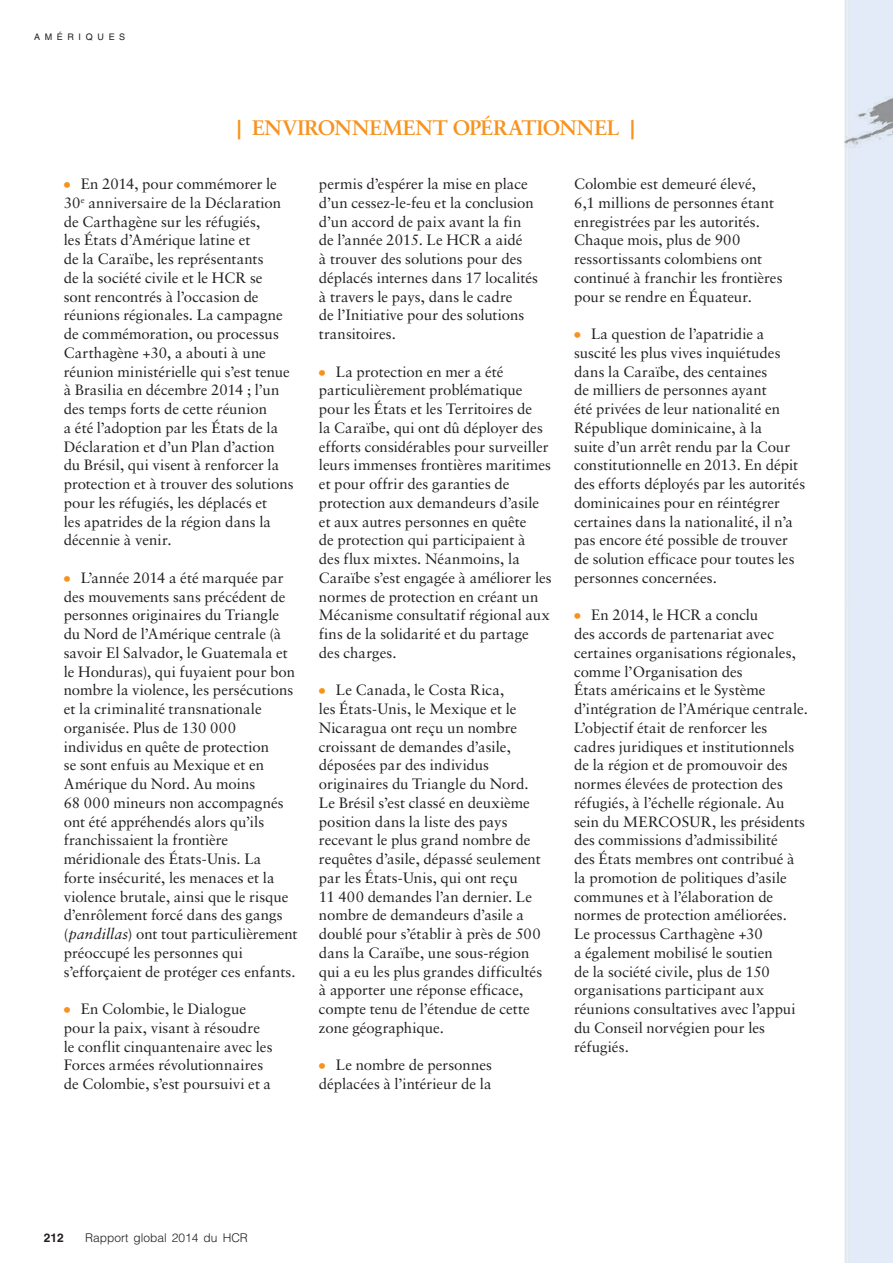
<style>
.page{position:relative;width:893px;height:1263px;background:#fff}
.page>*{position:absolute;margin:0;border:0;box-sizing:border-box;transform-origin:0 0}
.t1{font:700 21px "Sabon LT Std";letter-spacing:-.015em;color:#f7931d}
.t2{font:15px/18.8px "Sabon LT Std";color:#231f20}
.t3{font:300 12px "Helvetica";color:#231f20}
.t4{font:700 12px "Helvetica CE";color:#231f20}
.t5{font:9px "Helvetica LT Std";letter-spacing:.52em;color:#231f20}
.s1{font-family:"Helvetica CE";font-size:19.5px}
.s2{font-family:"Agenda";font-weight:900;color:#f7931d}
.s3{font-style:italic}
</style>
<div class="page">
<div style="left:844px;top:0;width:49px;height:1263px;background:#e2ebf7"></div>
<p class="t5" style="left:34px;top:32px;width:93px">AMÉRIQUES</p>
<h1 class="t1" style="left:236px;top:114px;width:400px"><span class="s1">|</span> ENVIRONNEMENT OPÉRATIONNEL <span class="s1">|</span></h1>
<p class="t2" style="left:64px;top:174px;width:231px"><span class="s2">•</span> En 2014, pour commémorer le<br>30<sup>e</sup> anniversaire de la Déclaration de Carthagène sur les réfugiés,<br>les États d’Amérique latine et<br>de la Caraïbe, les représentants<br>de la société civile et le HCR se<br>sont rencontrés à l’occasion de réunions régionales. La campagne de commémoration, ou processus<br>Carthagène +30, a abouti à une réunion ministérielle qui s’est tenue à Brasilia en décembre 2014 ; l’un des temps forts de cette réunion<br>a été l’adoption par les États de la<br>Déclaration et d’un Plan d’action du Brésil, qui visent à renforcer la protection et à trouver des solutions pour les réfugiés, les déplacés et<br>les apatrides de la région dans la décennie à venir.</p>
<p class="t2" style="left:64px;top:568px;width:235px"><span class="s2">•</span> L’année 2014 a été marquée par des mouvements sans précédent de personnes originaires du Triangle du Nord de l’Amérique centrale (à savoir El Salvador, le Guatemala et le Honduras), qui fuyaient pour bon nombre la violence, les persécutions et la criminalité transnationale organisée. Plus de 130 000 individus en quête de protection<br>se sont enfuis au Mexique et en Amérique du Nord. Au moins<br>68 000 mineurs non accompagnés ont été appréhendés alors qu’ils franchissaient la frontière méridionale des États-Unis. La<br>forte insécurité, les menaces et la violence brutale, ainsi que le risque d’enrôlement forcé dans des gangs (<span class="s3">pandillas</span>) ont tout particulièrement préoccupé les personnes qui s’efforçaient de protéger ces enfants.</p>
<p class="t2" style="left:64px;top:999px;width:210px"><span class="s2">•</span> En Colombie, le Dialogue pour la paix, visant à résoudre le conflit cinquantenaire avec les<br>Forces armées révolutionnaires de Colombie, s’est poursuivi et a</p>
<p class="t2" style="left:319px;top:174px;width:221px">permis d’espérer la mise en place d’un cessez-le-feu et la conclusion d’un accord de paix avant la fin de l’année 2015. Le HCR a aidé<br>à trouver des solutions pour des déplacés internes dans 17 localités à travers le pays, dans le cadre<br>de l’Initiative pour des solutions transitoires.</p>
<p class="t2" style="left:319px;top:362px;width:234px"><span class="s2">•</span> La protection en mer a été particulièrement problématique pour les États et les Territoires de<br>la Caraïbe, qui ont dû déployer des efforts considérables pour surveiller leurs immenses frontières maritimes et pour offrir des garanties de protection aux demandeurs d’asile et aux autres personnes en quête<br>de protection qui participaient à<br>des flux mixtes. Néanmoins, la<br>Caraïbe s’est engagée à améliorer les normes de protection en créant un<br>Mécanisme consultatif régional aux fins de la solidarité et du partage des charges.</p>
<p class="t2" style="left:319px;top:681px;width:225px"><span class="s2">•</span> Le Canada, le Costa Rica,<br>les États-Unis, le Mexique et le<br>Nicaragua ont reçu un nombre croissant de demandes d’asile, déposées par des individus originaires du Triangle du Nord.<br>Le Brésil s’est classé en deuxième position dans la liste des pays recevant le plus grand nombre de requêtes d’asile, dépassé seulement par les États-Unis, qui ont reçu<br>11 400 demandes l’an dernier. Le nombre de demandeurs d’asile a doublé pour s’établir à près de 500 dans la Caraïbe, une sous-région qui a eu les plus grandes difficultés à apporter une réponse efficace, compte tenu de l’étendue de cette zone géographique.</p>
<p class="t2" style="left:319px;top:1056px;width:175px"><span class="s2">•</span> Le nombre de personnes déplacées à l’intérieur de la</p>
<p class="t2" style="left:574px;top:174px;width:210px">Colombie est demeuré élevé,<br>6,1 millions de personnes étant enregistrées par les autorités.<br>Chaque mois, plus de 900 ressortissants colombiens ont continué à franchir les frontières pour se rendre en Équateur.</p>
<p class="t2" style="left:574px;top:324px;width:233px"><span class="s2">•</span> La question de l’apatridie a suscité les plus vives inquiétudes dans la Caraïbe, des centaines<br>de milliers de personnes ayant<br>été privées de leur nationalité en République dominicaine, à la<br>suite d’un arrêt rendu par la Cour constitutionnelle en 2013. En dépit des efforts déployés par les autorités dominicaines pour en réintégrer certaines dans la nationalité, il n’a pas encore été possible de trouver de solution efficace pour toutes les personnes concernées.</p>
<p class="t2" style="left:574px;top:606px;width:235px"><span class="s2">•</span> En 2014, le HCR a conclu<br>des accords de partenariat avec certaines organisations régionales, comme l’Organisation des<br>États américains et le Système d’intégration de l’Amérique centrale.<br>L’objectif était de renforcer les cadres juridiques et institutionnels de la région et de promouvoir des normes élevées de protection des réfugiés, à l’échelle régionale. Au sein du MERCOSUR, les présidents des commissions d’admissibilité<br>des États membres ont contribué à la promotion de politiques d’asile communes et à l’élaboration de normes de protection améliorées.<br>Le processus Carthagène +30<br>a également mobilisé le soutien<br>de la société civile, plus de 150 organisations participant aux réunions consultatives avec l’appui du Conseil norvégien pour les réfugiés.</p>
<p class="t4" style="left:44px;top:1230px;width:22px">212</p>
<p class="t3" style="left:85px;top:1230px;width:164px">Rapport global 2014 du HCR</p>
</div>
